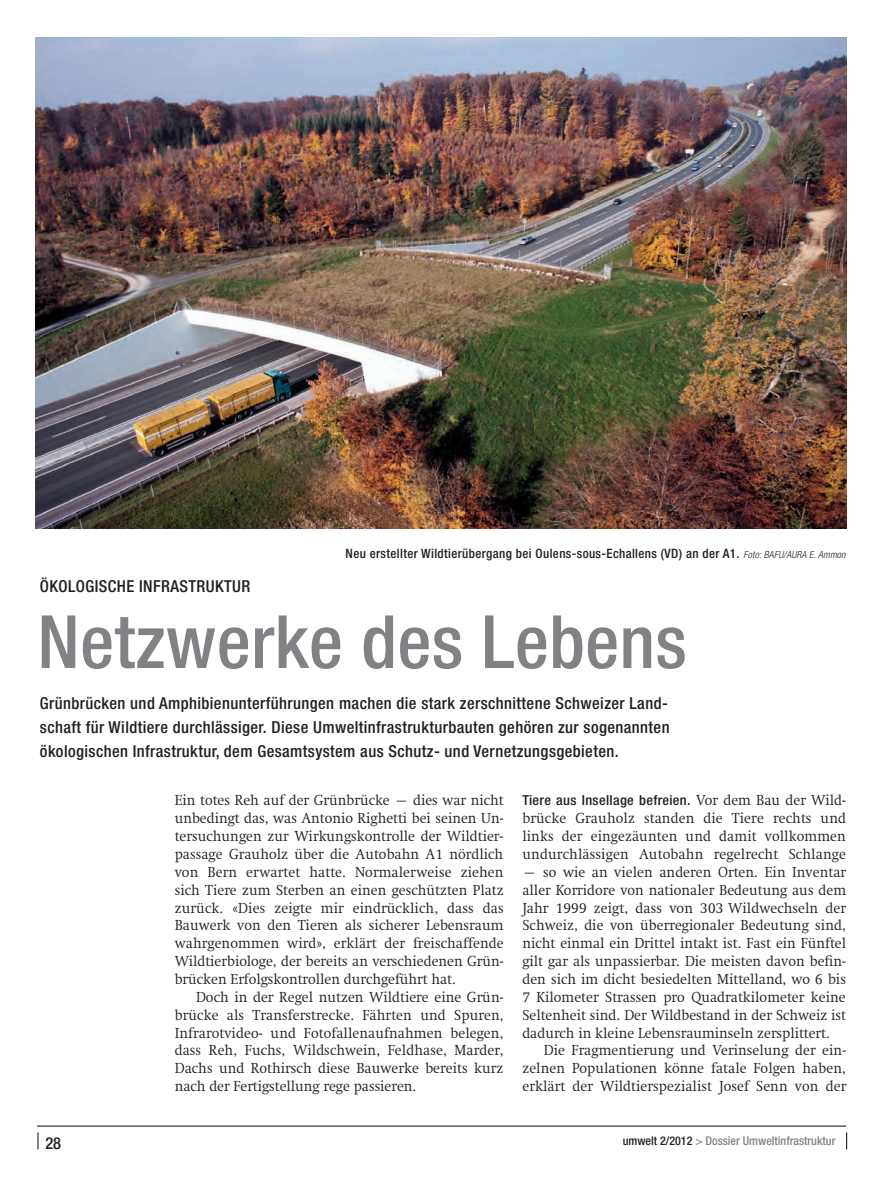
<style>
.page{position:relative;width:892px;height:1189px;background:#fff}
.page>*{position:absolute;margin:0;border:0;box-sizing:border-box;transform-origin:0 0}
.t1{font:500 condensed 73.5px "Helvetica Neue LT";letter-spacing:.005em;color:#808285}
.t2{font:500 condensed 16.5px/24px "Helvetica Neue LT";letter-spacing:.025em;color:#231f20;text-align:justify}
.t3{font:300 14.85px/17.9px "Swift LT Std";color:#231f20;text-align:justify;scale:.95 1}
.t4{font:500 condensed 13.8px "Helvetica Neue LT";letter-spacing:.02em;color:#231f20;scale:1.04 1}
.t5{font:500 condensed 12.9px "Helvetica Neue LT";letter-spacing:.03em;color:#231f20}
.t6{font:500 condensed 12px "Helvetica Neue LT";color:#808285}
.s1{font-weight:300;font-style:italic;font-size:9.75px}
.s2{font-family:"Swift LT Std";font-weight:300;font-stretch:normal;font-size:14.85px}
.s3{color:#231f20}
</style>
<div class="page">
<img style="left:35px;top:37px;width:810px;height:491px">
<hr style="left:37px;top:1125px;width:808px;height:1px;background:#231f20">
<svg style="left:37px;top:1132px;width:2px;height:17px"></svg>
<p class="t2" style="left:40px;top:574px;width:212px">ÖKOLOGISCHE INFRASTRUKTUR</p>
<p class="t5" style="left:345px;top:545px;width:501px">Neu erstellter Wildtierübergang bei Oulens-sous-Echallens (VD) an der A1. <span class="s1">Foto: BAFU/AURA E. Ammon</span></p>
<h1 class="t1" style="left:37px;top:598px;width:650px">Netzwerke des Lebens</h1>
<p class="t2" style="left:40px;top:690px;width:631px">Grünbrücken und Amphibienunterführungen machen die stark zerschnittene Schweizer Land&shy;schaft für Wildtiere durchlässiger. Diese Umweltinfrastrukturbauten gehören zur sogenannten ökologischen Infrastruktur, dem Gesamtsystem aus Schutz- und Vernetzungsgebieten.</p>
<p class="t2" style="left:45px;top:1131px;width:17px">28</p>
<p class="t3" style="left:175px;top:792px;width:347px">Ein totes Reh auf der Grünbrücke – dies war nicht unbedingt das, was Antonio Righetti bei seinen Un&shy;tersuchungen zur Wirkungskontrolle der Wildtier&shy;passage Grauholz über die Autobahn A1 nördlich von Bern erwartet hatte. Normalerweise ziehen sich Tiere zum Sterben an einen geschützten Platz zurück. «Dies zeigte mir eindrücklich, dass das Bauwerk von den Tieren als sicherer Lebensraum wahrgenommen wird», erklärt der freischaffende Wildtierbiologe, der bereits an verschiedenen Grün&shy;brücken Erfolgskontrollen durchgeführt hat.</p>
<p class="t3" style="left:175px;top:988px;width:347px;text-indent:21px">Doch in der Regel nutzen Wildtiere eine Grün&shy;brücke als Transferstrecke. Fährten und Spuren, Infrarotvideo- und Fotofallenaufnahmen belegen, dass Reh, Fuchs, Wildschwein, Feldhase, Marder, Dachs und Rothirsch diese Bauwerke bereits kurz nach der Fertigstellung rege passieren.</p>
<p class="t4" style="left:522px;top:792px;width:312px">Tiere aus Insellage befreien. <span class="s2">Vor dem Bau der Wild-</span></p>
<p class="t3" style="left:522px;top:810px;width:342px">brücke Grauholz standen die Tiere rechts und links der eingezäunten und damit vollkommen undurchlässigen Autobahn regelrecht Schlange</p>
<p class="t3" style="left:522px;top:863px;width:342px">– so wie an vielen anderen Orten. Ein Inventar aller Korridore von nationaler Bedeutung aus dem Jahr 1999 zeigt, dass von 303 Wildwechseln der Schweiz, die von überregionaler Bedeutung sind, nicht einmal ein Drittel intakt ist. Fast ein Fünftel gilt gar als unpassierbar. Die meisten davon befin&shy;den sich im dicht besiedelten Mittelland, wo 6 bis 7 Kilometer Strassen pro Quadratkilometer keine Seltenheit sind. Der Wildbestand in der Schweiz ist dadurch in kleine Lebensrauminseln zersplittert.</p>
<p class="t3" style="left:522px;top:1042px;width:342px;text-indent:21px">Die Fragmentierung und Verinselung der ein&shy;zelnen Populationen könne fatale Folgen haben, erklärt der Wildtierspezialist Josef Senn von der</p>
<p class="t6" style="left:622px;top:1133px;width:214px"><span class="s3">umwelt 2/2012</span> &gt; Dossier Umweltinfrastruktur</p>
</div>
